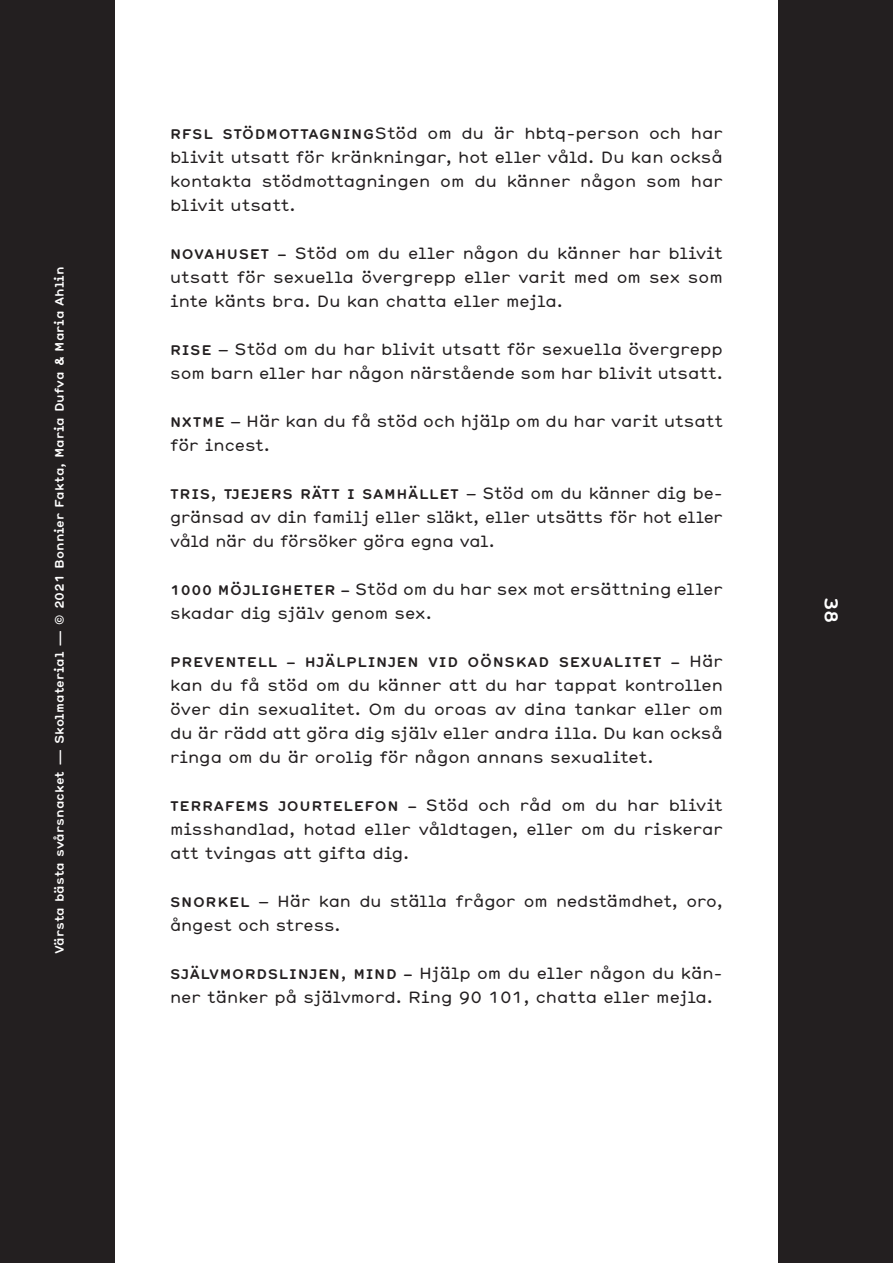
<style>
.page{position:relative;width:893px;height:1263px;background:#fff}
.page>*{position:absolute;margin:0;border:0;box-sizing:border-box;transform-origin:0 0}
.t1{font:700 18px "Hermes";color:#fff}
.t2{font:15.75px/24px "Hermes";color:#231f20}
.t3{font:700 13.5px "Hermes";letter-spacing:.05em;color:#231f20}
.t4{font:700 12px "Hermes";color:#fff}
.s1{font-weight:700;font-size:13.5px}
.s2{font-weight:400;font-size:15.75px}
</style>
<div class="page">
<div style="left:0;top:0;width:115px;height:1263px;background:#231f20"></div>
<div style="left:778px;top:0;width:115px;height:1263px;background:#231f20"></div>
<p class="t4" style="left:51px;top:954px;width:689px;rotate:-90deg">Värsta bästa svårsnacket — Skolmaterial — © 2021 Bonnier Fakta, Maria Dufva &amp; Maria Ahlin</p>
<p class="t2" style="left:170px;top:120px;width:554px;text-align:justify"><span class="s1">RFSL STÖDMOTTAGNING</span>Stöd om du är hbtq--person och har blivit utsatt för kränkningar, hot eller våld. Du kan också kontakta stödmottagningen om du känner någon som har blivit utsatt.</p>
<p class="t2" style="left:170px;top:240px;width:554px;text-align:justify"><span class="s1">NOVAHUSET –</span> Stöd om du eller någon du känner har blivit utsatt för sexuella övergrepp eller varit med om sex som inte känts bra. Du kan chatta eller mejla.</p>
<p class="t2" style="left:170px;top:336px;width:554px"><span class="s1">RISE</span> – Stöd om du har blivit utsatt för sexuella övergrepp som barn eller har någon närstående som har blivit utsatt.</p>
<p class="t2" style="left:170px;top:408px;width:554px"><span class="s1">NXTME</span> – Här kan du få stöd och hjälp om du har varit utsatt för incest.</p>
<p class="t3" style="left:170px;top:485px;width:554px">TRIS, TJEJERS RÄTT I SAMHÄLLET <span class="s2">– Stöd om du känner dig be-</span></p>
<p class="t2" style="left:170px;top:504px;width:554px">gränsad av din familj eller släkt, eller utsätts för hot eller våld när du försöker göra egna val.</p>
<p class="t2" style="left:170px;top:576px;width:554px"><span class="s1">1000 MÖJLIGHETER –</span> Stöd om du har sex mot ersättning eller skadar dig själv genom sex.</p>
<p class="t3" style="left:170px;top:653px;width:554px">PREVENTELL – HJÄLPLINJEN VID OÖNSKAD SEXUALITET – <span class="s2">Här</span></p>
<p class="t2" style="left:170px;top:672px;width:554px;text-align:justify">kan du få stöd om du känner att du har tappat kontrollen över din sexualitet. Om du oroas av dina tankar eller om du är rädd att göra dig själv eller andra illa. Du kan också ringa om du är orolig för någon annans sexualitet.</p>
<p class="t2" style="left:170px;top:792px;width:554px;text-align:justify"><span class="s1">TERRAFEMS JOURTELEFON –</span> Stöd och råd om du har blivit misshandlad, hotad eller våldtagen, eller om du riskerar att tvingas att gifta dig.</p>
<p class="t2" style="left:170px;top:888px;width:554px"><span class="s1">SNORKEL</span> – Här kan du ställa frågor om nedstämdhet, oro, ångest och stress.</p>
<p class="t2" style="left:170px;top:960px;width:554px"><span class="s1">SJÄLVMORDSLINJEN, MIND –</span> Hjälp om du eller någon du kän&shy;ner tänker på självmord. Ring 90 101, chatta eller mejla.</p>
<p class="t1" style="left:844px;top:597px;width:28px;rotate:90deg">38</p>
</div>
